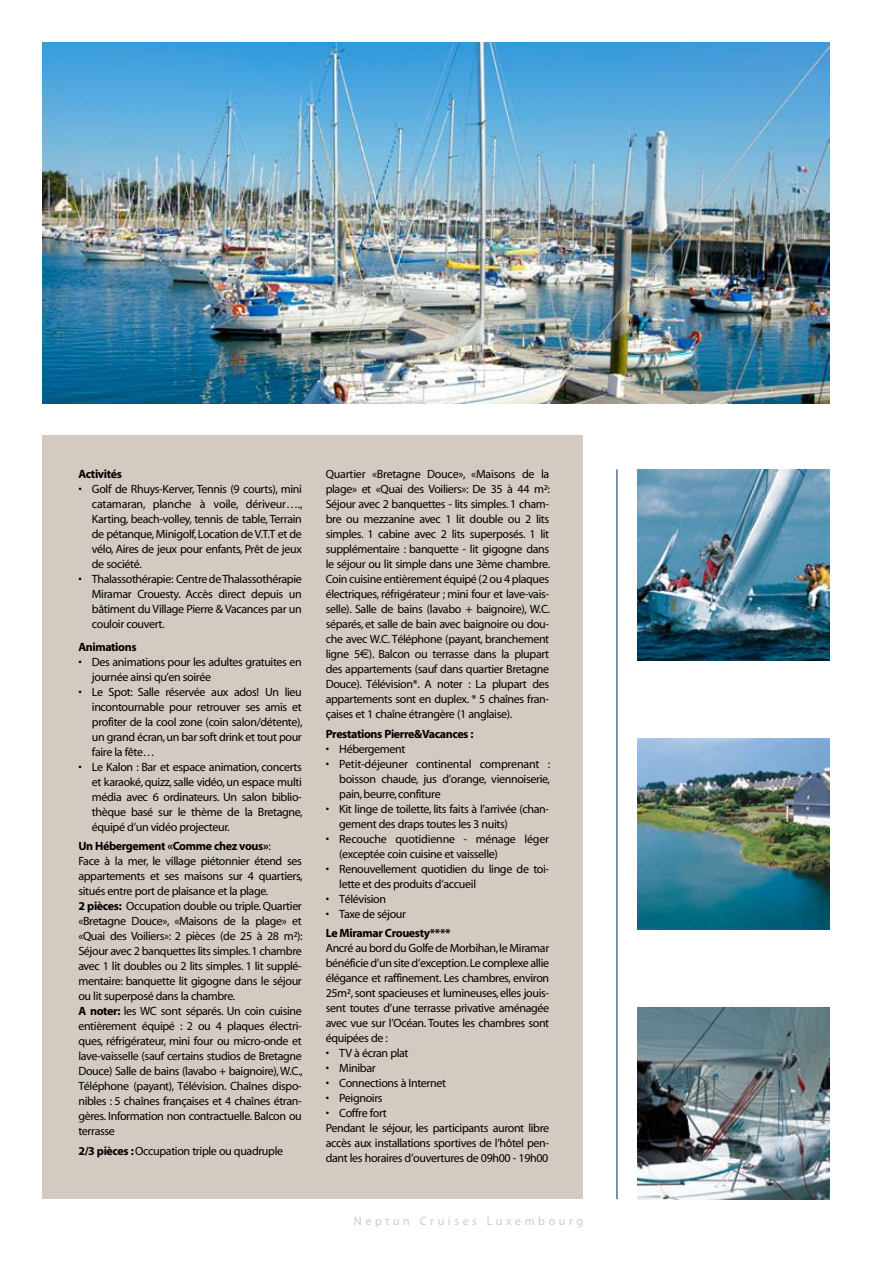
<style>
.page{position:relative;width:893px;height:1263px;background:#fff}
.page>*{position:absolute;margin:0;border:0;box-sizing:border-box;transform-origin:0 0}
.t1{font:12px/15px "Myriad";letter-spacing:-.03em;color:#000;text-align:justify}
.t2{font:700 12px "Myriad";letter-spacing:-.03em;color:#000}
.t3{font:12px "Myriad";letter-spacing:.3em;color:#d3cbc1}
.s1{font-weight:700}
.s2{font-family:"Euro Sans";font-size:12.75px}
</style>
<div class="page">
<div style="left:43px;top:435px;width:540px;height:763px;background:#d3cbc1"></div>
<img style="left:42px;top:43px;width:787px;height:361px">
<img style="left:638px;top:469px;width:191px;height:192px">
<img style="left:638px;top:1008px;width:191px;height:191px">
<img style="left:638px;top:739px;width:191px;height:191px">
<hr style="left:617px;top:469px;width:1px;height:730px;background:#00265a">
<p class="t2" style="left:78px;top:468px;width:45px">Activités</p>
<p class="t1" style="left:92px;top:482px;width:212px;text-indent:-14px">• Golf de Rhuys-Kerver, Tennis (9 courts), mini catamaran, planche à voile, dériveur…., Karting, beach-volley, tennis de table, Terrain de pétanque, Minigolf, Location de V.T.T et de vélo, Aires de jeux pour enfants, Prêt de jeux de société.</p>
<p class="t1" style="left:92px;top:572px;width:212px;text-indent:-14px">• Thalassothérapie: Centre de Thalassothérapie Miramar Crouesty. Accès direct depuis un bâtiment du Village Pierre &amp; Vacances par un couloir couvert.</p>
<p class="t2" style="left:78px;top:641px;width:60px">Animations</p>
<p class="t1" style="left:92px;top:655px;width:211px;text-indent:-13px">• Des animations pour les adultes gratuites en journée ainsi qu’en soirée</p>
<p class="t1" style="left:92px;top:685px;width:212px;text-indent:-14px">• Le Spot: Salle réservée aux ados! Un lieu incontournable pour retrouver ses amis et profiter de la cool zone (coin salon/détente), un grand écran, un bar soft drink et tout pour faire la fête…</p>
<p class="t1" style="left:92px;top:760px;width:212px;text-indent:-14px">• Le Kalon : Bar et espace animation, concerts et karaoké, quizz, salle vidéo, un espace multi média avec 6 ordinateurs. Un salon biblio&shy;thèque basé sur le thème de la Bretagne, équipé d’un vidéo projecteur.</p>
<p class="t1" style="left:78px;top:839px;width:226px;text-align:left"><span class="s1">Un Hébergement «Comme chez vous»</span>:<br>Face à la mer, le village piétonnier étend ses appartements et ses maisons sur 4 quartiers, situés entre port de plaisance et la plage.<br><span class="s1">2 pièces:</span> Occupation double ou triple. Quartier «Bretagne Douce», «Maisons de la plage» et «Quai des Voiliers»: 2 pièces (de 25 à 28 m²):<br>Séjour avec 2 banquettes lits simples. 1 chambre avec 1 lit doubles ou 2 lits simples. 1 lit supplé&shy;mentaire: banquette lit gigogne dans le séjour ou lit superposé dans la chambre.<br><span class="s1">A noter:</span> les WC sont séparés. Un coin cuisine entièrement équipé : 2 ou 4 plaques électri&shy;ques, réfrigérateur, mini four ou micro-onde et lave-vaisselle (sauf certains studios de Bretagne Douce) Salle de bains (lavabo + baignoire), W.C., Téléphone (payant), Télévision. Chaînes dispo&shy;nibles : 5 chaînes françaises et 4 chaînes étran&shy;gères. Information non contractuelle. Balcon ou terrasse</p>
<p class="t1" style="left:78px;top:1144px;width:206px"><span class="s1">2/3 pièces :</span> Occupation triple ou quadruple</p>
<p class="t1" style="left:326px;top:467px;width:226px">Quartier «Bretagne Douce», «Maisons de la plage» et «Quai des Voiliers»: De 35 à 44 m²:<br>Séjour avec 2 banquettes - lits simples. 1 cham&shy;bre ou mezzanine avec 1 lit double ou 2 lits simples. 1 cabine avec 2 lits superposés. 1 lit supplémentaire : banquette - lit gigogne dans le séjour ou lit simple dans une 3ème chambre.<br>Coin cuisine entièrement équipé (2 ou 4 plaques électriques, réfrigérateur ; mini four et lave-vais&shy;selle). Salle de bains (lavabo + baignoire), W.C. séparés, et salle de bain avec baignoire ou dou&shy;che avec W.C. Téléphone (payant, branchement ligne 5<span class="s2">€</span>). Balcon ou terrasse dans la plupart des appartements (sauf dans quartier Bretagne Douce). Télévision*. A noter : La plupart des appartements sont en duplex. * 5 chaînes fran&shy;çaises et 1 chaîne étrangère (1 anglaise).</p>
<p class="t2" style="left:326px;top:728px;width:149px">Prestations Pierre&amp;Vacances :</p>
<p class="t1" style="left:326px;top:742px;width:81px">• Hébergement</p>
<p class="t1" style="left:339px;top:757px;width:212px;text-indent:-14px">• Petit-déjeuner continental comprenant : boisson chaude, jus d’orange, viennoiserie, pain, beurre, confiture</p>
<p class="t1" style="left:339px;top:802px;width:212px;text-indent:-14px">• Kit linge de toilette, lits faits à l’arrivée (chan&shy;gement des draps toutes les 3 nuits)</p>
<p class="t1" style="left:339px;top:832px;width:211px;text-indent:-14px">• Recouche quotidienne - ménage léger (exceptée coin cuisine et vaisselle)</p>
<p class="t1" style="left:339px;top:862px;width:211px;text-indent:-14px">• Renouvellement quotidien du linge de toi&shy;lette et des produits d’accueil</p>
<p class="t1" style="left:326px;top:892px;width:62px">• Télévision</p>
<p class="t1" style="left:326px;top:907px;width:82px">• Taxe de séjour</p>
<p class="t2" style="left:326px;top:927px;width:126px">Le Miramar Crouesty****</p>
<p class="t1" style="left:326px;top:941px;width:225px">Ancré au bord du Golfe de Morbihan, le Miramar bénéficie d’un site d’exception.Le complexe allie élégance et raffinement. Les chambres, environ 25m², sont spacieuses et lumineuses, elles jouis&shy;sent toutes d’une terrasse privative aménagée avec vue sur l’Océan. Toutes les chambres sont équipées de :</p>
<p class="t1" style="left:326px;top:1046px;width:84px">• TV à écran plat</p>
<p class="t1" style="left:326px;top:1061px;width:51px">• Minibar</p>
<p class="t1" style="left:326px;top:1076px;width:122px">• Connections à Internet</p>
<p class="t1" style="left:326px;top:1091px;width:58px">• Peignoirs</p>
<p class="t1" style="left:326px;top:1106px;width:225px;text-align:left">• Coffre fort<br>Pendant le séjour, les participants auront libre accès aux installations sportives de l’hôtel pen&shy;dant les horaires d’ouvertures de 09h00 - 19h00</p>
<p class="t3" style="left:354px;top:1215px;width:231px">Neptun Cruises Luxembourg</p>
</div>
